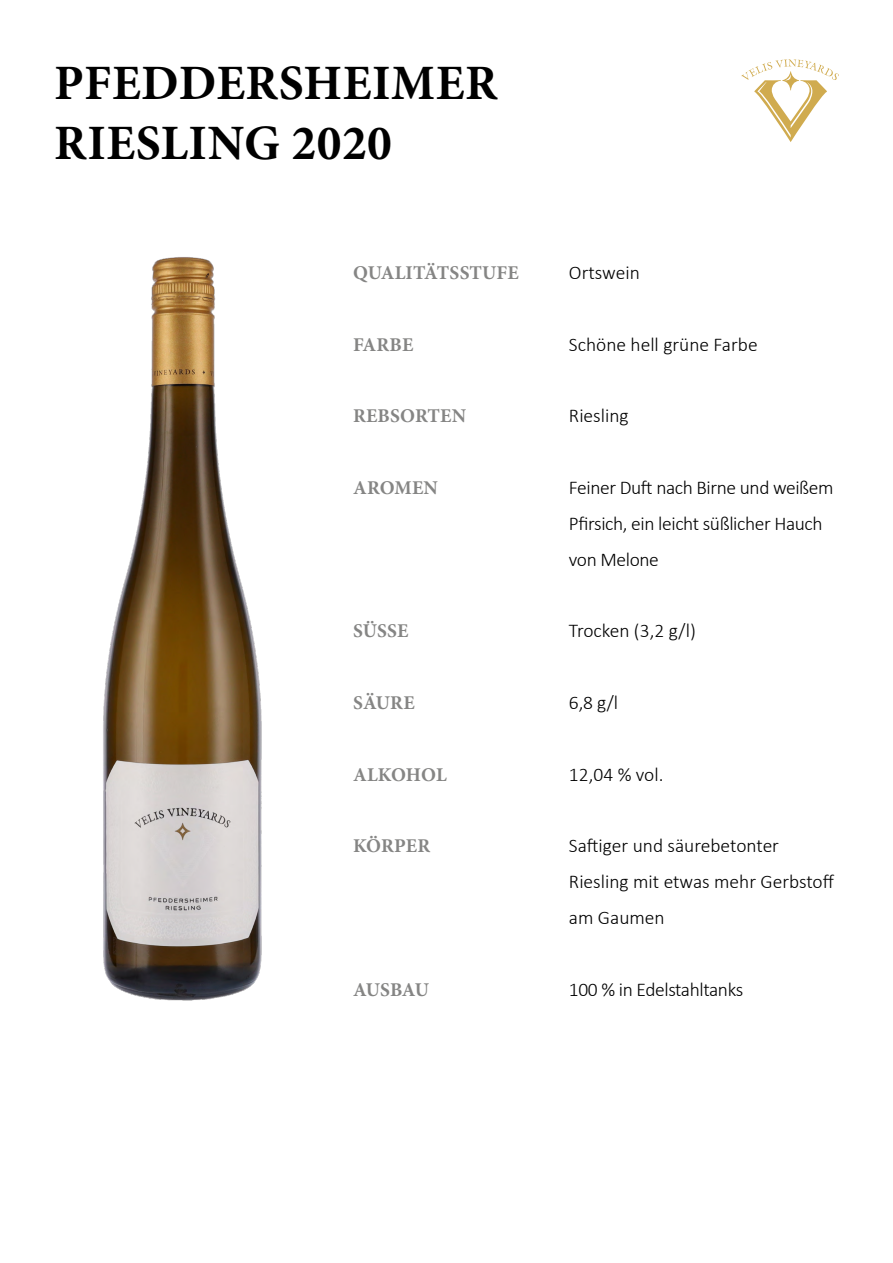
<style>
.page{position:relative;width:893px;height:1263px;background:#fff}
.page>*{position:absolute;margin:0;border:0;box-sizing:border-box;transform-origin:0 0}
.t1{font:700 49.5px/59.4px "Minion Pro";letter-spacing:.01em;color:#000}
.t2{font:300 19.5px/35.8px "Calibri";letter-spacing:-.01em;color:#000}
.t3{font:700 19.5px "Minion Pro";letter-spacing:.01em;color:#858584}
</style>
<div class="page">
<svg style="left:741px;top:59px;width:98px;height:83px"></svg>
<img style="left:103px;top:257px;width:159px;height:744px">
<h1 class="t1" style="left:54px;top:53px;width:445px">PFEDDERSHEIMER<br>RIESLING 2020</h1>
<p class="t3" style="left:353px;top:259px;width:167px">QUALITÄTSSTUFE</p>
<p class="t2" style="left:569px;top:254px;width:72px">Ortswein</p>
<p class="t3" style="left:353px;top:331px;width:62px">FARBE</p>
<p class="t2" style="left:569px;top:326px;width:190px">Schöne hell grüne Farbe</p>
<p class="t3" style="left:353px;top:402px;width:115px">REBSORTEN</p>
<p class="t2" style="left:569px;top:398px;width:61px">Riesling</p>
<p class="t3" style="left:353px;top:474px;width:86px">AROMEN</p>
<p class="t2" style="left:569px;top:469px;width:266px">Feiner Duft nach Birne und weißem<br>Pfirsich, ein leicht süßlicher Hauch von Melone</p>
<p class="t3" style="left:353px;top:617px;width:57px">SÜSSE</p>
<p class="t2" style="left:569px;top:613px;width:128px">Trocken (3,2 g/l)</p>
<p class="t3" style="left:353px;top:689px;width:63px">SÄURE</p>
<p class="t2" style="left:569px;top:684px;width:51px">6,8 g/l</p>
<p class="t3" style="left:353px;top:761px;width:95px">ALKOHOL</p>
<p class="t2" style="left:569px;top:756px;width:96px">12,04 % vol.</p>
<p class="t3" style="left:353px;top:832px;width:79px">KÖRPER</p>
<p class="t2" style="left:569px;top:828px;width:267px">Saftiger und säurebetonter<br>Riesling mit etwas mehr Gerbstoff am Gaumen</p>
<p class="t3" style="left:353px;top:976px;width:77px">AUSBAU</p>
<p class="t2" style="left:569px;top:971px;width:176px">100 % in Edelstahltanks</p>
</div>
